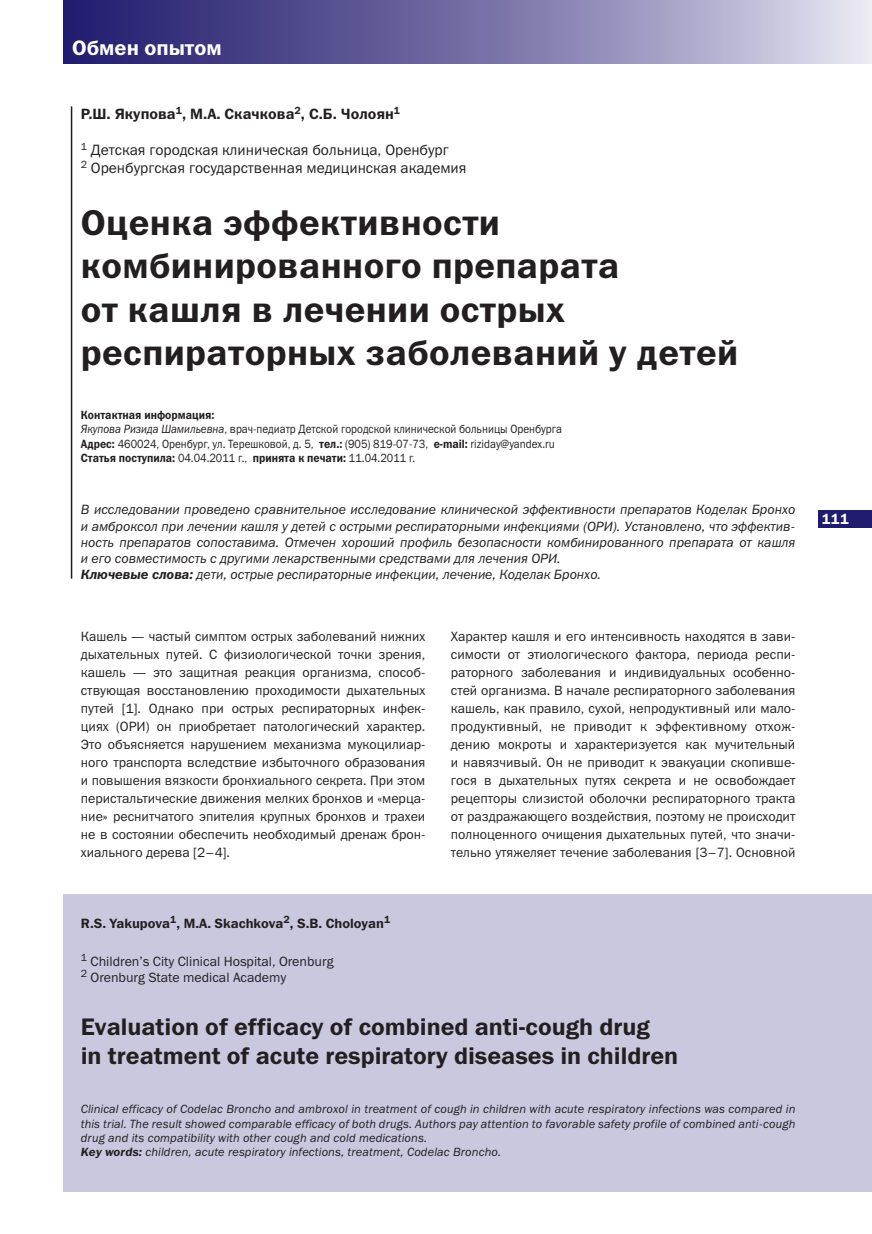
<style>
.page{position:relative;width:872px;height:1234px;background:#fff}
.page>*{position:absolute;margin:0;border:0;box-sizing:border-box;transform-origin:0 0}
.t1{font:36px/43.2px "Franklin Gothic Demi C";letter-spacing:.01em;color:#231f20}
.t2{font:24px/28.8px "Franklin Gothic Demi C";color:#231f20}
.t3{font:21px "Franklin Gothic Demi C";color:#fff}
.t4{font:15px/18px "Franklin Gothic Book C";color:#231f20}
.t5{font:15px "Franklin Gothic Demi C";color:#231f20}
.t6{font:15px "Franklin Gothic Demi C";color:#fff}
.t7{font:13.5px/18px "Franklin Gothic Book C";color:#231f20;text-align:justify}
.t8{font:italic 13.5px/16.2px "Franklin Gothic Book C";color:#231f20}
.t9{font:13.5px "Franklin Gothic Demi C";color:#231f20}
.t10{font:italic 12px/14.4px "Franklin Gothic Book C";letter-spacing:.01em;color:#231f20}
.t11{font:12px/14.4px "Franklin Gothic Book C";color:#231f20;scale:.9 1}
.t12{font:12px "Franklin Gothic Demi C";color:#231f20;scale:.9 1}
.s1{font-style:italic}
.s2{font-family:"Franklin Gothic Demi C"}
.s3{font-family:"Franklin Gothic Book C"}
</style>
<div class="page">
<div style="left:819px;top:510px;width:53px;height:17px;background:#201c6f"></div>
<svg style="left:64px;top:0;width:808px;height:64px"></svg>
<hr style="left:71px;top:106px;width:1px;height:472px;background:#231f20">
<div style="left:64px;top:893px;width:808px;height:298px;background:#cac8df"></div>
<h3 class="t3" style="left:72px;top:41px;width:151px">Обмен опытом</h3>
<p class="t5" style="left:81px;top:108px;width:321px">Р.Ш. Якупова<sup>1</sup>, М.А. Скачкова<sup>2</sup>, С.Б. Чолоян<sup>1</sup></p>
<p class="t4" style="left:81px;top:142px;width:387px"><sup>1</sup> Детская городская клиническая больница, Оренбург<br><sup>2</sup> Оренбургская государственная медицинская академия</p>
<h1 class="t1" style="left:81px;top:204px;width:659px">Оценка эффективности комбинированного препарата<br>от кашля в лечении острых респираторных заболеваний у детей</h1>
<p class="t12" style="left:81px;top:410px;width:150px">Контактная информация:</p>
<p class="t11" style="left:81px;top:423px;width:536px"><span class="s1">Якупова Ризида Шамильевна</span>, врач-педиатр Детской городской клинической больницы Оренбурга<br><span class="s2">Адрес:</span> 460024, Оренбург, ул. Терешковой, д. 5, <span class="s2">тел.:</span> (905) 819-07-73, <span class="s2">e-mail:</span> riziday@yandex.ru</p>
<p class="t12" style="left:81px;top:454px;width:373px">Статья поступила: <span class="s3">04.04.2011 г.,</span> принята к печати: <span class="s3">11.04.2011 г.</span></p>
<p class="t8" style="left:81px;top:502px;width:716px">В исследовании проведено сравнительное исследование клинической эффективности препаратов Коделак Бронхо и амброксол при лечении кашля у детей с острыми респираторными инфекциями (ОРИ). Установлено, что эффектив&shy;ность препаратов сопоставима. Отмечен хороший профиль безопасности комбинированного препарата от кашля и его совместимость с другими лекарственными средствами для лечения ОРИ.<br><span class="s2">Ключевые слова:</span> дети, острые респираторные инфекции, лечение, Коделак Бронхо.</p>
<p class="t7" style="left:81px;top:628px;width:346px">Кашель — частый симптом острых заболеваний нижних дыхательных путей. С физиологической точки зрения, кашель — это защитная реакция организма, способ&shy;ствующая восстановлению проходимости дыхательных путей [1]. Однако при острых респираторных инфек&shy;циях (ОРИ) он приобретает патологический характер.<br>Это объясняется нарушением механизма мукоцилиар&shy;ного транспорта вследствие избыточного образования и повышения вязкости бронхиального секрета. При этом перистальтические движения мелких бронхов и «мерца&shy;ние» реснитчатого эпителия крупных бронхов и трахеи не в состоянии обеспечить необходимый дренаж брон&shy;хиального дерева [2–4].</p>
<p class="t7" style="left:451px;top:628px;width:346px">Характер кашля и его интенсивность находятся в зави&shy;симости от этиологического фактора, периода респи&shy;раторного заболевания и индивидуальных особенно&shy;стей организма. В начале респираторного заболевания кашель, как правило, сухой, непродуктивный или мало&shy;продуктивный, не приводит к эффективному отхож&shy;дению мокроты и характеризуется как мучительный и навязчивый. Он не приводит к эвакуации скопивше&shy;гося в дыхательных путях секрета и не освобождает рецепторы слизистой оболочки респираторного тракта от раздражающего воздействия, поэтому не происходит полноценного очищения дыхательных путей, что значи&shy;тельно утяжеляет течение заболевания [3–7]. Основной</p>
<p class="t9" style="left:81px;top:918px;width:311px">R.S. Yakupova<sup>1</sup>, M.A. Skachkova<sup>2</sup>, S.B. Choloyan<sup>1</sup></p>
<p class="t7" style="left:81px;top:954px;width:254px;line-height:16.2px"><sup>1</sup> Children’s City Clinical Hospital, Orenburg<br><sup>2</sup> Orenburg State medical Academy</p>
<h2 class="t2" style="left:81px;top:1014px;width:599px">Evaluation of efficacy of combined anti-cough drug<br>in treatment of acute respiratory diseases in children</h2>
<p class="t10" style="left:81px;top:1102px;width:716px">Clinical efficacy of Codelac Broncho and ambroxol in treatment of cough in children with acute respiratory infections was compared in this trial. The result showed comparable efficacy of both drugs. Authors pay attention to favorable safety profile of combined anti-cough drug and its compatibility with other cough and cold medications.<br><span class="s2">Key words:</span> children, acute respiratory infections, treatment, Codelac Broncho.</p>
<p class="t6" style="left:821px;top:514px;width:29px">111</p>
</div>
